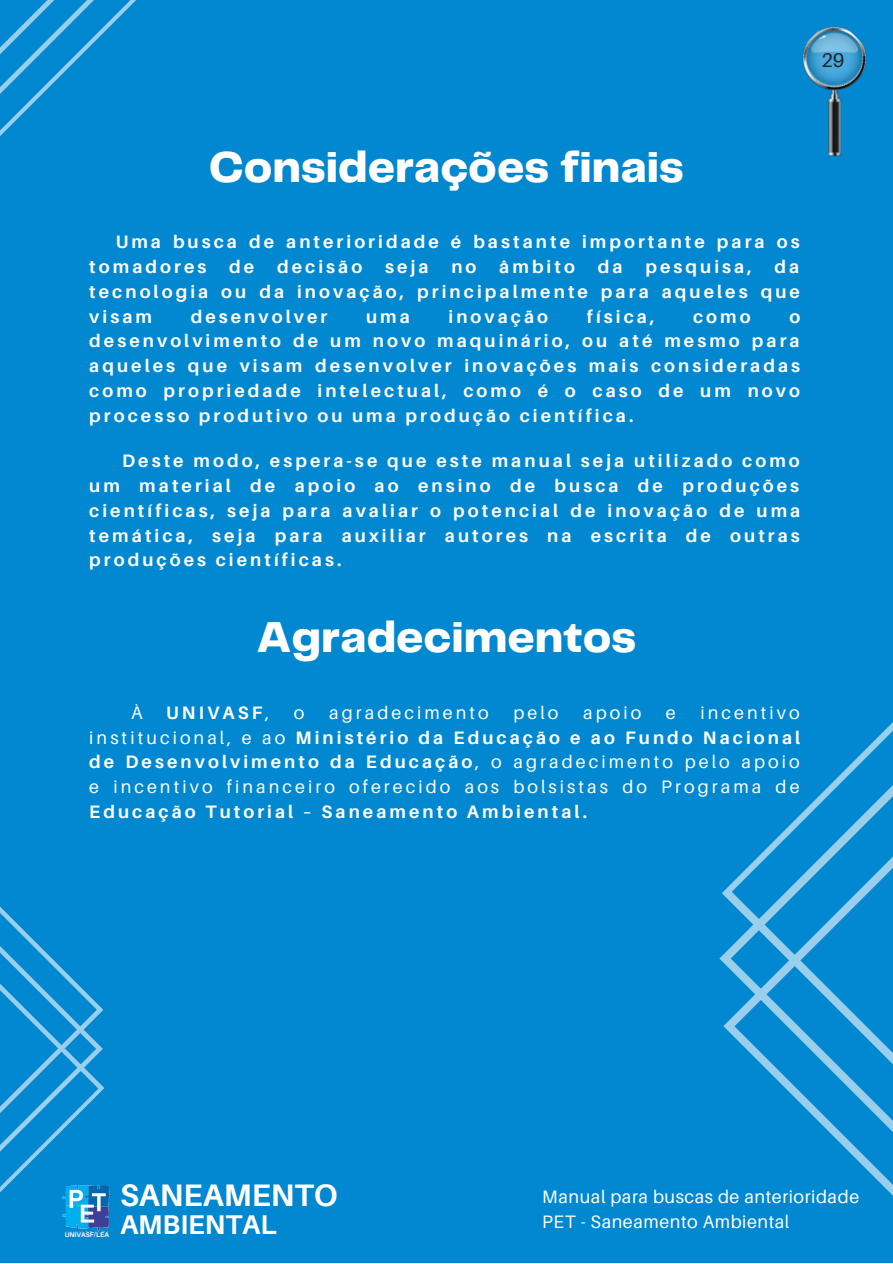
<style>
.page{position:relative;width:893px;height:1264px;background:#fff}
.page>*{position:absolute;margin:0;border:0;box-sizing:border-box;transform-origin:0 0}
.t1{font:800 45px "Telegraf";color:#fff}
.t2{font:700 31.05px "Aileron";color:#fff}
.t3{font:700 27px "Aileron";color:#fff}
.t4{font:19.8px "Aileron";color:#222}
.t5{font:700 18px/24.8px "Aileron";letter-spacing:.17em;color:#fff;text-align:justify}
.t6{font:18px/24.8px "Aileron";letter-spacing:.17em;color:#fff;text-align:justify}
.t7{font:18px/24.8px "Aileron";letter-spacing:.03em;color:#fff}
.t8{font:700 6.75px "Aileron";color:#fff}
.s1{font-weight:400}
.s2{font-weight:700}
</style>
<div class="page">
<div style="left:0;top:0;width:892px;height:1262px;background:#0288d1"></div>
<svg style="left:720px;top:723px;width:172px;height:472px"></svg>
<svg style="left:0;top:907px;width:105px;height:325px"></svg>
<svg style="left:0;top:0;width:136px;height:136px"></svg>
<img style="left:802px;top:26px;width:65px;height:131px">
<img style="left:62px;top:1185px;width:48px;height:46px">
<p class="t4" style="left:821px;top:48px;width:24px">29</p>
<h1 class="t1" style="left:209px;top:147px;width:476px">Considerações finais</h1>
<p class="t5" style="left:89px;top:229px;width:711px;text-indent:26px">Uma busca de anterioridade é bastante importante para os tomadores</p>
<p class="t5" style="left:89px;top:254px;width:712px;text-indent:685px">da tecnologia ou da inovação, principalmente para aqueles que visam</p>
<p class="t5" style="left:229px;top:254px;width:27px">de</p>
<p class="t5" style="left:277px;top:254px;width:87px">decisão</p>
<p class="t5" style="left:385px;top:254px;width:45px">seja</p>
<p class="t5" style="left:451px;top:254px;width:27px">no</p>
<p class="t5" style="left:499px;top:254px;width:77px">âmbito</p>
<p class="t5" style="left:597px;top:254px;width:26px">da</p>
<p class="t5" style="left:645px;top:254px;width:108px">pesquisa,</p>
<p class="t5" style="left:191px;top:303px;width:138px">desenvolver</p>
<p class="t5" style="left:366px;top:303px;width:45px">uma</p>
<p class="t5" style="left:448px;top:303px;width:101px">inovação</p>
<p class="t5" style="left:587px;top:303px;width:69px">física,</p>
<p class="t5" style="left:693px;top:303px;width:59px">como</p>
<p class="t5" style="left:89px;top:303px;width:712px;text-indent:700px">o desenvolvimento de um novo maquinário, ou até mesmo para aqueles que visam desenvolver inovações mais consideradas como propriedade intelectual, como é o caso de um novo processo produtivo ou uma produção científica.</p>
<p class="t5" style="left:89px;top:448px;width:712px;text-indent:33px">Deste modo, espera-se que este manual seja utilizado como um material de apoio ao ensino de busca de produções científicas, seja para avaliar o potencial de inovação de uma temática, seja para auxiliar autores na escrita de outras produções científicas.</p>
<h1 class="t1" style="left:256px;top:618px;width:381px">Agradecimentos</h1>
<p class="t6" style="left:131px;top:699px;width:13px">À</p>
<p class="t5" style="left:166px;top:699px;width:105px">UNIVASF<span class="s1">,</span></p>
<p class="t6" style="left:294px;top:699px;width:12px">o</p>
<p class="t6" style="left:329px;top:699px;width:161px">agradecimento</p>
<p class="t6" style="left:513px;top:699px;width:47px">pelo</p>
<p class="t6" style="left:583px;top:699px;width:60px">apoio</p>
<p class="t6" style="left:666px;top:699px;width:11px">e</p>
<p class="t6" style="left:89px;top:699px;width:712px;text-indent:611px">incentivo institucional, e ao <span class="s2">Ministério da Educação e ao Fundo Nacional de Desenvolvimento da Educação</span>, o agradecimento pelo apoio e incentivo financeiro oferecido aos bolsistas do Programa de</p>
<p class="t5" style="left:89px;top:798px;width:499px">Educação Tutorial – Saneamento Ambiental.</p>
<p class="t8" style="left:65px;top:1230px;width:46px">UNIVASF/LEA</p>
<h2 class="t2" style="left:120px;top:1175px;width:219px">SANEAMENTO</h2>
<h3 class="t3" style="left:120px;top:1207px;width:158px">AMBIENTAL</h3>
<p class="t7" style="left:542px;top:1183px;width:318px">Manual para buscas de anterioridade<br>PET - Saneamento Ambiental</p>
</div>
